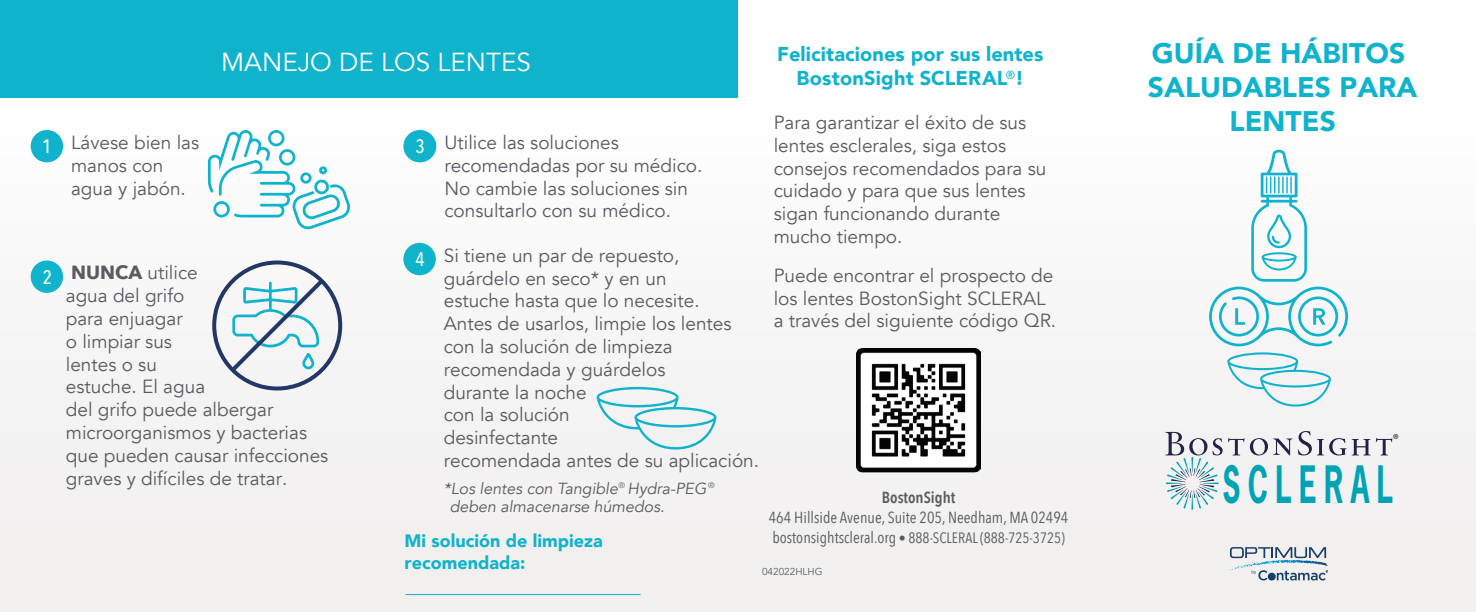
<style>
.page{position:relative;width:1476px;height:612px;background:#f7f5f5}
.page>*{position:absolute;margin:0;border:0;box-sizing:border-box;transform-origin:0 0}
.t1{font:700 48.4px "News Gothic Std";letter-spacing:.245em;color:#00a3b3;scale:.61 1}
.t2{font:900 28.2px/34px "Avenir";color:#10b3cc;text-align:center}
.t3{font:26px "Avenir";color:#fff}
.t4{font:900 20px/24px "Avenir";letter-spacing:.005em;color:#10b3cc;text-align:center}
.t5{font:500 19.4px "Avenir Next Condensed";color:#fff}
.t6{font:19px/22.8px "Avenir";color:#585b62}
.t7{font:900 18px/21.6px "Avenir";color:#10b3cc}
.t8{font:italic 16px/18px "Avenir";color:#585b62}
.t9{font:16px "Avenir Next Condensed";color:#585b62}
.t10{font:600 16px "Avenir Next Condensed";color:#585b62}
.t11{font:15px "Avenir Next Condensed";color:#585b62}
.t12{font:14.6px "Myriad Pro";color:#232146}
.t13{font:10px "Avenir";color:#585b62}
.s1{font-family:"Avenir Next Condensed";font-weight:500;font-size:19.4px;color:#fff}
.s2{font-family:"Avenir Next";font-weight:700}
.s3{font-size:16px}
.s4{font-size:14px}
</style>
<div class="page">
<div style="left:0;top:0;width:738px;height:98px;background:#10b3cc"></div>
<svg style="left:1298px;top:431px;width:48px;height:24px"></svg>
<svg style="left:1352px;top:439px;width:18px;height:16px"></svg>
<svg style="left:1376px;top:438px;width:16px;height:17px"></svg>
<svg style="left:1165px;top:432px;width:127px;height:78px"></svg>
<div style="left:31px;top:130px;width:32px;height:32px;background:#10b3cc;border-radius:50%"></div>
<div style="left:31px;top:260px;width:32px;height:33px;background:#10b3cc;border-radius:50%"></div>
<div style="left:403px;top:130px;width:33px;height:32px;background:#10b3cc;border-radius:50%"></div>
<svg style="left:208px;top:130px;width:142px;height:99px"></svg>
<div style="left:212px;top:260px;width:130px;height:130px;border:4px solid #223765;border-radius:50%"></div>
<svg style="left:227px;top:276px;width:100px;height:99px"></svg>
<div style="left:403px;top:243px;width:33px;height:32px;background:#10b3cc;border-radius:50%"></div>
<svg style="left:597px;top:387px;width:119px;height:63px"></svg>
<svg style="left:1209px;top:150px;width:139px;height:196px"></svg>
<svg style="left:1227px;top:352px;width:104px;height:55px"></svg>
<svg style="left:1228px;top:547px;width:100px;height:34px"></svg>
<hr style="left:406px;top:594px;width:235px;height:1px;background:#10b3cc">
<img style="left:857px;top:348px;width:123px;height:125px">
<p class="t5" style="left:42px;top:135px;width:11px">1</p>
<p class="t5" style="left:43px;top:265px;width:11px">2</p>
<h3 class="t3" style="left:221px;top:47px;width:311px">MANEJO DE LOS LENTES</h3>
<p class="t4" style="left:777px;top:42px;width:268px">Felicitaciones por sus lentes<br>BostonSight SCLERAL<sup>®</sup>!</p>
<p class="t6" style="left:774px;top:111px;width:274px">Para garantizar el éxito de sus lentes esclerales, siga estos consejos recomendados para su cuidado y para que sus lentes sigan funcionando durante mucho tiempo.</p>
<p class="t6" style="left:774px;top:264px;width:284px">Puede encontrar el prospecto de los lentes BostonSight SCLERAL a través del siguiente código QR.</p>
<p class="t6" style="left:71px;top:131px;width:130px">Lávese bien las</p>
<p class="t5" style="left:416px;top:135px;width:11px">3</p>
<p class="t6" style="left:71px;top:154px;width:116px">manos con agua y jabón.</p>
<p class="t6" style="left:444px;top:131px;width:259px">Utilice las soluciones recomendadas por su médico.<br>No cambie las soluciones sin consultarlo con su médico.</p>
<p class="t6" style="left:444px;top:244px;width:317px;text-indent:-28px"><span class="s1">4</span> Si tiene un par de repuesto, guárdelo en seco* y en un<br>estuche hasta que lo necesite.<br>Antes de usarlos, limpie los lentes con la solución de limpieza recomendada y guárdelos<br>durante la noche<br>con la solución<br>desinfectante<br>recomendada antes de su aplicación.</p>
<p class="t8" style="left:450px;top:480px;width:266px;text-indent:-6px">*Los lentes con Tangible<sup>®</sup> Hydra-PEG <sup>® </sup>deben almacenarse húmedos.</p>
<p class="t6" style="left:66px;top:262px;width:264px"><span class="s2">NUNCA</span> utilice<br>agua del grifo<br>para enjuagar<br>o limpiar sus<br>lentes o su<br>estuche. El agua<br>del grifo puede albergar microorganismos y bacterias que pueden causar infecciones graves y difíciles de tratar.</p>
<p class="t10" style="left:882px;top:484px;width:75px">BostonSight</p>
<p class="t9" style="left:769px;top:504px;width:301px">464 Hillside Avenue, Suite 205, Needham, MA 02494</p>
<p class="t11" style="left:772px;top:525px;width:294px"><span class="s3">bostonsightscleral.org</span> <span class="s4">•</span> 888-SCLERAL (888-725-3725)</p>
<p class="t7" style="left:404px;top:530px;width:200px">Mi solución de limpieza recomendada:</p>
<p class="t13" style="left:762px;top:566px;width:62px">042022HLHG</p>
<h2 class="t2" style="left:1148px;top:35px;width:271px">GUÍA DE HÁBITOS<br>SALUDABLES PARA<br>LENTES</h2>
<p class="t12" style="left:1393px;top:430px;width:8px">®</p>
<h1 class="t1" style="left:1222px;top:452px;width:281px">SCLERAL</h1>
</div>
